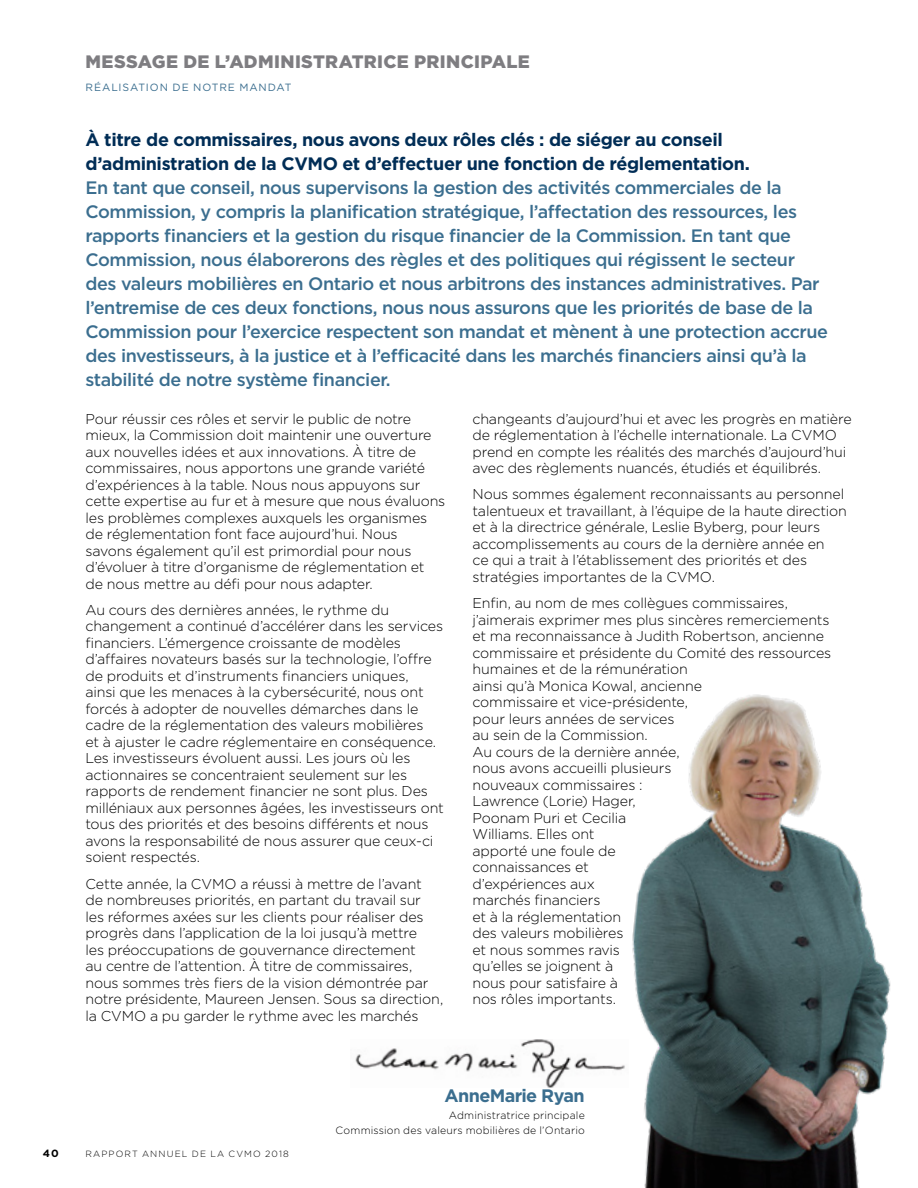
<style>
.page{position:relative;width:918px;height:1188px;background:#fff}
.page>*{position:absolute;margin:0;border:0;box-sizing:border-box;transform-origin:0 0}
.DeckHead{font:500 18px/24px "Gotham";letter-spacing:-.025em;color:#3b6e8f}
.t1{font:900 18px "Gotham";letter-spacing:.02em;color:#7e7d81}
.Chair_Name{font:700 18px "Gotham";letter-spacing:-.035em;color:#3b6e8f}
.Body_first{font:300 14.25px/16.5px "Gotham";letter-spacing:-.01em;color:#000}
.Body_last{font:300 14.25px/16.5px "Gotham";letter-spacing:-.01em;color:#000}
.Job_Titles{font:300 10.5px/15px "Gotham";letter-spacing:.015em;color:#000;text-align:right}
.t2{font:10.5px "Gotham";letter-spacing:.085em;color:#3b6e8f}
.t3{font:700 10.5px "Gotham";color:#000}
.t4{font:300 9px "Gotham";letter-spacing:.125em;color:#000}
.s1{font-weight:700;color:#002d56}
</style>
<div class="page">
<img style="left:355px;top:1040px;width:224px;height:48px">
<img style="left:579px;top:694px;width:312px;height:494px">
<p class="t1" style="left:86px;top:50px;width:446px">MESSAGE DE L’ADMINISTRATRICE PRINCIPALE</p>
<p class="t2" style="left:86px;top:80px;width:208px">RÉALISATION DE NOTRE MANDAT</p>
<p class="DeckHead" style="left:86px;top:128px;width:744px"><span class="s1">À titre de commissaires, nous avons deux rôles clés : de siéger au conseil d’administration de la CVMO et d’effectuer une fonction de réglementation.<br></span>En tant que conseil, nous supervisons la gestion des activités commerciales de la Commission, y compris la planification stratégique, l’affectation des ressources, les rapports financiers et la gestion du risque financier de la Commission. En tant que Commission, nous élaborerons des règles et des politiques qui régissent le secteur des valeurs mobilières en Ontario et nous arbitrons des instances administratives. Par l’entremise de ces deux fonctions, nous nous assurons que les priorités de base de la Commission pour l’exercice respectent son mandat et mènent à une protection accrue des investisseurs, à la justice et à l’efficacité dans les marchés financiers ainsi qu’à la stabilité de notre système financier.</p>
<p class="Body_first" style="left:86px;top:410px;width:361px">Pour réussir ces rôles et servir le public de notre mieux, la Commission doit maintenir une ouverture aux nouvelles idées et aux innovations. À titre de commissaires, nous apportons une grande variété d’expériences à la table. Nous nous appuyons sur cette expertise au fur et à mesure que nous évaluons les problèmes complexes auxquels les organismes de réglementation font face aujourd’hui. Nous savons également qu’il est primordial pour nous d’évoluer à titre d’organisme de réglementation et de nous mettre au défi pour nous adapter.</p>
<p class="Body_first" style="left:86px;top:601px;width:360px">Au cours des dernières années, le rythme du changement a continué d’accélérer dans les services financiers. L’émergence croissante de modèles d’affaires novateurs basés sur la technologie, l’offre de produits et d’instruments financiers uniques,<br>ainsi que les menaces à la cybersécurité, nous ont forcés à adopter de nouvelles démarches dans le cadre de la réglementation des valeurs mobilières<br>et à ajuster le cadre réglementaire en conséquence.<br>Les investisseurs évoluent aussi. Les jours où les actionnaires se concentraient seulement sur les rapports de rendement financier ne sont plus. Des milléniaux aux personnes âgées, les investisseurs ont tous des priorités et des besoins différents et nous avons la responsabilité de nous assurer que ceux-ci soient respectés.</p>
<p class="Body_first" style="left:86px;top:875px;width:359px">Cette année, la CVMO a réussi à mettre de l’avant<br>de nombreuses priorités, en partant du travail sur<br>les réformes axées sur les clients pour réaliser des progrès dans l’application de la loi jusqu’à mettre<br>les préoccupations de gouvernance directement<br>au centre de l’attention. À titre de commissaires, nous sommes très fiers de la vision démontrée par notre présidente, Maureen Jensen. Sous sa direction, la CVMO a pu garder le rythme avec les marchés</p>
<p class="Body_first" style="left:473px;top:410px;width:381px">changeants d’aujourd’hui et avec les progrès en matière de réglementation à l’échelle internationale. La CVMO prend en compte les réalités des marchés d’aujourd’hui avec des règlements nuancés, étudiés et équilibrés.</p>
<p class="Body_first" style="left:473px;top:486px;width:376px">Nous sommes également reconnaissants au personnel talentueux et travaillant, à l’équipe de la haute direction et à la directrice générale, Leslie Byberg, pour leurs accomplissements au cours de la dernière année en<br>ce qui a trait à l’établissement des priorités et des stratégies importantes de la CVMO.</p>
<p class="Body_last" style="left:473px;top:594px;width:360px">Enfin, au nom de mes collègues commissaires, j’aimerais exprimer mes plus sincères remerciements et ma reconnaissance à Judith Robertson, ancienne commissaire et présidente du Comité des ressources humaines et de la rémunération<br>ainsi qu’à Monica Kowal, ancienne<br>commissaire et vice-présidente,<br>pour leurs années de services<br>au sein de la Commission.<br>Au cours de la dernière année,<br>nous avons accueilli plusieurs<br>nouveaux commissaires :<br>Lawrence (Lorie) Hager,<br>Poonam Puri et Cecilia<br>Williams. Elles ont<br>apporté une foule de<br>connaissances et<br>d’expériences aux<br>marchés financiers<br>et à la réglementation<br>des valeurs mobilières<br>et nous sommes ravis<br>qu’elles se joignent à<br>nous pour satisfaire à<br>nos rôles importants.</p>
<p class="t3" style="left:43px;top:1146px;width:18px">40</p>
<p class="t4" style="left:86px;top:1148px;width:205px">RAPPORT ANNUEL DE LA CVMO 2018</p>
<p class="Chair_Name" style="left:445px;top:1084px;width:142px">AnneMarie Ryan</p>
<p class="Job_Titles" style="left:336px;top:1107px;width:251px">Administratrice principale<br>Commission des valeurs mobilières de l’Ontario</p>
</div>
